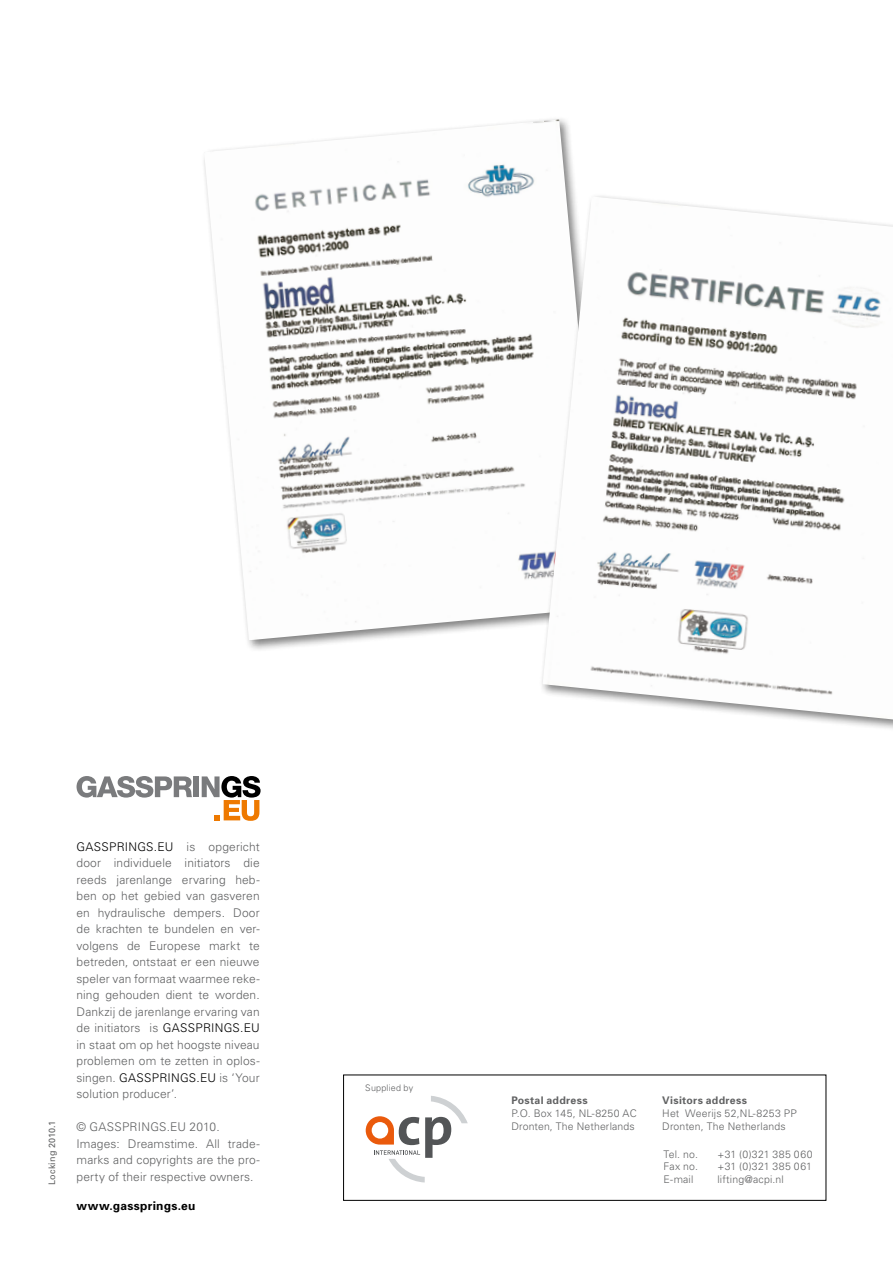
<style>
.page{position:relative;width:893px;height:1263px;background:#fff}
.page>*{position:absolute;margin:0;border:0;box-sizing:border-box;transform-origin:0 0}
.t1{font:300 12px/16.5px "Univers";letter-spacing:.01em;color:#616263;text-align:justify}
.t2{font:700 12px "Univers";letter-spacing:.025em;color:#000}
.t3{font:300 10.5px/12.6px "Univers";letter-spacing:.015em;color:#616263}
.t4{font:700 10.5px "Univers";letter-spacing:.03em;color:#616263}
.t5{font:300 10.5px "Univers";letter-spacing:.04em;color:#616263}
.t6{font:9px "Univers";letter-spacing:.025em;color:#616263}
.t7{font:300 9px "Univers";letter-spacing:.02em;color:#616263}
.s1{color:#000}
</style>
<div class="page">
<div style="left:201px;top:116px;width:415px;height:536px;background:#000;opacity:.5"></div>
<img style="left:204px;top:119px;width:400px;height:521px">
<div style="left:539px;top:193px;width:354px;height:539px;background:#000;opacity:.5"></div>
<img style="left:543px;top:196px;width:350px;height:523px">
<svg style="left:77px;top:776px;width:115px;height:21px"></svg>
<div style="left:194px;top:776px;width:5px;height:21px;background:#7a7b7d"></div>
<svg style="left:202px;top:776px;width:59px;height:45px"></svg>
<svg style="left:366px;top:1096px;width:102px;height:86px"></svg>
<p class="t6" style="left:46px;top:1185px;width:66px;rotate:-90deg">Locking 2010.1</p>
<p class="t1" style="left:77px;top:838px;width:185px"><span class="s1">GASSPRINGS.EU</span> is opgericht door individuele initiators die reeds jarenlange ervaring heb&shy;ben op het gebied van gasveren en hydraulische dempers. Door de krachten te bundelen en ver&shy;volgens de Europese markt te betreden, ontstaat er een nieuwe speler van formaat waarmee reke&shy;ning gehouden dient te worden.<br>Dankzij de jarenlange ervaring van de initiators is <span class="s1">GASSPRINGS.EU </span>in staat om op het hoogste niveau problemen om te zetten in oplos&shy;singen. <span class="s1">GASSPRINGS.EU</span> is ‘Your solution producer’.</p>
<p class="t1" style="left:77px;top:1118px;width:185px;text-align:left">© GASSPRINGS.EU 2010.<br>Images: Dreamstime. All trade&shy;marks and copyrights are the pro&shy;perty of their respective owners.</p>
<p class="t2" style="left:77px;top:1198px;width:120px">www.gassprings.eu</p>
<p class="t7" style="left:365px;top:1083px;width:49px">Supplied by</p>
<p class="t4" style="left:511px;top:1094px;width:78px">Postal address</p>
<p class="t3" style="left:511px;top:1107px;width:127px">P.O. Box 145, NL-8250 AC<br>Dronten, The Netherlands</p>
<p class="t4" style="left:662px;top:1094px;width:86px">Visitors address</p>
<p class="t3" style="left:662px;top:1107px;width:136px">Het Weerijs 52,NL-8253 PP<br>Dronten, The Netherlands</p>
<p class="t3" style="left:663px;top:1147px;width:36px">Tel. no.</p>
<p class="t5" style="left:717px;top:1147px;width:97px">+31 (0)321 385 060</p>
<p class="t3" style="left:663px;top:1160px;width:36px">Fax no.</p>
<p class="t3" style="left:717px;top:1160px;width:96px">+31 (0)321 385 061</p>
<p class="t3" style="left:663px;top:1172px;width:31px">E-mail</p>
<p class="t3" style="left:717px;top:1172px;width:68px">lifting@acpi.nl</p>
</div>
